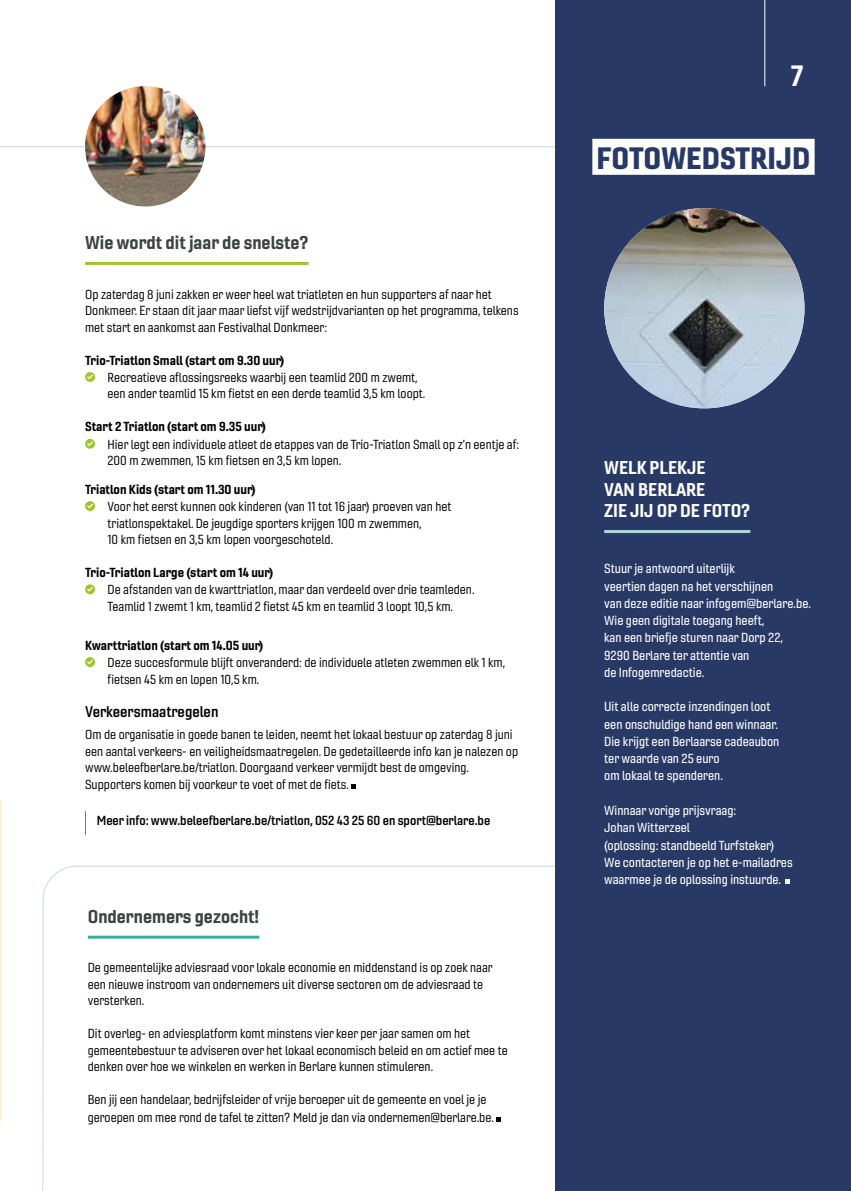
<style>
.page{position:relative;width:851px;height:1191px;background:#fff}
.page>*{position:absolute;margin:0;border:0;box-sizing:border-box;transform-origin:0 0}
.t1{font:30px "Gineso Nor Bla";color:#283966}
.t2{font:28.5px "Gineso Nor Bol";color:#fff}
.t3{font:18px "Gineso Nor Bol";color:#3c4441}
.t4{font:18px/21.6px "Gineso Nor Bol";color:#fff}
.t5{font:15px "Gineso Nor Dem";color:#000}
.t6{font:12.75px/16.5px "Gineso Nor Reg";color:#000}
.t7{font:12.75px/17.2px "Gineso Nor Med";color:#fff}
.t8{font:12.75px "Gineso Nor Bol";color:#000}
.t9{font:12.75px "Gineso Nor Dem";color:#000}
</style>
<div class="page">
<svg style="left:42px;top:865px;width:514px;height:326px"></svg>
<svg style="left:0;top:146px;width:556px;height:335px"></svg>
<div style="left:556px;top:0;width:294px;height:1191px;background:#283966"></div>
<hr style="left:604px;top:530px;width:146px;height:3px;background:#a8d8d4">
<svg style="left:785px;top:879px;width:5px;height:5px"></svg>
<div style="left:592px;top:139px;width:222px;height:36px;background:#fff"></div>
<img style="left:604px;top:208px;width:200px;height:200px;border-radius:100px">
<hr style="left:764px;top:0;width:1px;height:86px;background:#fff">
<hr style="left:85px;top:262px;width:223px;height:3px;background:#9ec52a">
<div style="left:85px;top:372px;width:10px;height:10px;background:#9ec52a;border-radius:50%"></div>
<svg style="left:87px;top:374px;width:6px;height:5px"></svg>
<svg style="left:85px;top:439px;width:10px;height:10px"></svg>
<svg style="left:85px;top:501px;width:10px;height:10px"></svg>
<svg style="left:85px;top:584px;width:10px;height:10px"></svg>
<svg style="left:85px;top:657px;width:10px;height:10px"></svg>
<svg style="left:351px;top:784px;width:4px;height:4px"></svg>
<svg style="left:85px;top:811px;width:1px;height:24px"></svg>
<img style="left:85px;top:86px;width:120px;height:120px;border-radius:60px">
<hr style="left:88px;top:935px;width:171px;height:3px;background:#38b19a">
<svg style="left:496px;top:1117px;width:4px;height:4px"></svg>
<h3 class="t3" style="left:85px;top:231px;width:225px">Wie wordt dit jaar de snelste?</h3>
<p class="t6" style="left:85px;top:286px;width:435px">Op zaterdag 8 juni zakken er weer heel wat triatleten en hun supporters af naar het<br>Donkmeer. Er staan dit jaar maar liefst vijf wedstrijdvarianten op het programma, telkens met start en aankomst aan Festivalhal Donkmeer:</p>
<p class="t8" style="left:85px;top:352px;width:202px">Trio-Triatlon Small (start om 9.30 uur)</p>
<p class="t6" style="left:108px;top:369px;width:319px">Recreatieve aflossingsreeks waarbij een teamlid 200 m zwemt, een ander teamlid 15 km fietst en een derde teamlid 3,5 km loopt.</p>
<p class="t8" style="left:85px;top:419px;width:183px">Start 2 Triatlon (start om 9.35 uur)</p>
<p class="t6" style="left:108px;top:436px;width:413px">Hier legt een individuele atleet de etappes van de Trio-Triatlon Small op z’n eentje af:<br>200 m zwemmen, 15 km fietsen en 3,5 km lopen.</p>
<p class="t8" style="left:85px;top:481px;width:173px">Triatlon Kids (start om 11.30 uur)</p>
<p class="t6" style="left:108px;top:498px;width:345px">Voor het eerst kunnen ook kinderen (van 11 tot 16 jaar) proeven van het triatlonspektakel. De jeugdige sporters krijgen 100 m zwemmen,<br>10 km fietsen en 3,5 km lopen voorgeschoteld.</p>
<p class="t8" style="left:85px;top:564px;width:190px">Trio-Triatlon Large (start om 14 uur)</p>
<p class="t6" style="left:108px;top:581px;width:368px">De afstanden van de kwarttriatlon, maar dan verdeeld over drie teamleden.<br>Teamlid 1 zwemt 1 km, teamlid 2 fietst 45 km en teamlid 3 loopt 10,5 km.</p>
<p class="t8" style="left:85px;top:637px;width:181px">Kwarttriatlon (start om 14.05 uur)</p>
<p class="t6" style="left:108px;top:654px;width:399px">Deze succesformule blijft onveranderd: de individuele atleten zwemmen elk 1 km, fietsen 45 km en lopen 10,5 km.</p>
<p class="t5" style="left:85px;top:701px;width:135px">Verkeersmaatregelen</p>
<p class="t6" style="left:85px;top:726px;width:434px">Om de organisatie in goede banen te leiden, neemt het lokaal bestuur op zaterdag 8 juni een aantal verkeers- en veiligheidsmaatregelen. De gedetailleerde info kan je nalezen op www.beleefberlare.be/triatlon. Doorgaand verkeer vermijdt best de omgeving.<br>Supporters komen bij voorkeur te voet of met de fiets.</p>
<p class="t9" style="left:97px;top:812px;width:395px">Meer info: www.beleefberlare.be/triatlon, 052 43 25 60 en sport@berlare.be</p>
<h3 class="t3" style="left:88px;top:905px;width:173px">Ondernemers gezocht!</h3>
<p class="t6" style="left:88px;top:959px;width:406px">De gemeentelijke adviesraad voor lokale economie en middenstand is op zoek naar een nieuwe instroom van ondernemers uit diverse sectoren om de adviesraad te versterken.</p>
<p class="t6" style="left:88px;top:1025px;width:421px">Dit overleg- en adviesplatform komt minstens vier keer per jaar samen om het gemeentebestuur te adviseren over het lokaal economisch beleid en om actief mee te denken over hoe we winkelen en werken in Berlare kunnen stimuleren.</p>
<p class="t6" style="left:88px;top:1091px;width:407px;line-height:17.2px">Ben jij een handelaar, bedrijfsleider of vrije beroeper uit de gemeente en voel je je geroepen om mee rond de tafel te zitten? Meld je dan via ondernemen@berlare.be.</p>
<h2 class="t2" style="left:790px;top:58px;width:14px">7</h2>
<h1 class="t1" style="left:596px;top:138px;width:215px">FOTOWEDSTRIJD</h1>
<h3 class="t4" style="left:604px;top:456px;width:148px">WELK PLEKJE<br>VAN BERLARE<br>ZIE JIJ OP DE FOTO?</h3>
<p class="t7" style="left:604px;top:560px;width:208px">Stuur je antwoord uiterlijk<br>veertien dagen na het verschijnen<br>van deze editie naar infogem@berlare.be.<br>Wie geen digitale toegang heeft,<br>kan een briefje sturen naar Dorp 22,<br>9290 Berlare ter attentie van<br>de Infogemredactie.</p>
<p class="t7" style="left:604px;top:698px;width:177px">Uit alle correcte inzendingen loot een onschuldige hand een winnaar.<br>Die krijgt een Berlaarse cadeaubon ter waarde van 25 euro<br>om lokaal te spenderen.</p>
<p class="t7" style="left:604px;top:802px;width:190px">Winnaar vorige prijsvraag:<br>Johan Witterzeel<br>(oplossing: standbeeld Turfsteker)<br>We contacteren je op het e-mailadres waarmee je de oplossing instuurde.</p>
</div>
